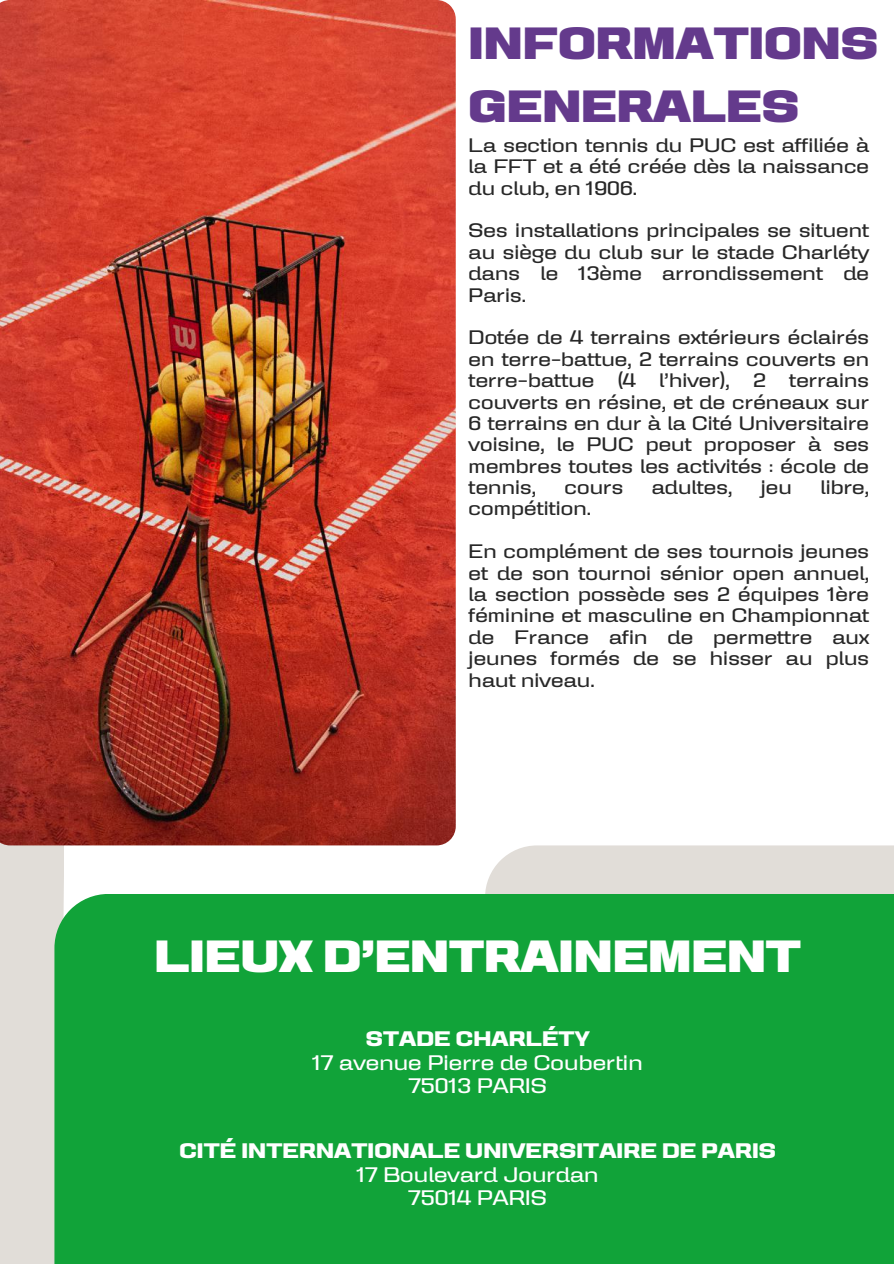
<style>
.page{position:relative;width:894px;height:1264px;background:#fff}
.page>*{position:absolute;margin:0;border:0;box-sizing:border-box;transform-origin:0 0}
.t1{font:800 expanded 45px/63px "Karnchang";color:#643a8c}
.t2{font:800 expanded 45px "Karnchang";color:#fff}
.t3{font:expanded 21px/23.7px "Karnchang";letter-spacing:.005em;color:#fff;text-align:center}
.t4{font:700 expanded 21px "Karnchang";letter-spacing:.005em;color:#fff}
.t5{font:expanded 19.5px/21.3px "Karnchang";letter-spacing:.005em;color:#272727;text-align:justify}
</style>
<div class="page">
<div style="left:485px;top:845px;width:408px;height:104px;background:#e1ddd8"></div>
<div style="left:0;top:845px;width:67px;height:418px;background:#e1ddd8"></div>
<div style="left:54px;top:893px;width:839px;height:370px;background:#11a339"></div>
<img style="left:0;top:0;width:455px;height:845px">
<h1 class="t1" style="left:468px;top:14px;width:411px">INFORMATIONS<br>GENERALES</h1>
<p class="t5" style="left:468px;top:135px;width:402px">La section tennis du PUC est affiliée à la FFT et a été créée dès la naissance du club, en 1906.</p>
<p class="t5" style="left:468px;top:221px;width:402px">Ses installations principales se situent au siège du club sur le stade Charléty dans le 13ème arrondissement de Paris.</p>
<p class="t5" style="left:468px;top:328px;width:402px">Dotée de 4 terrains extérieurs éclairés en terre-battue, 2 terrains couverts en terre-battue (4 l’hiver), 2 terrains couverts en résine, et de créneaux sur 6 terrains en dur à la Cité Universitaire voisine, le PUC peut proposer à ses membres toutes les activités : école de tennis,</p>
<p class="t5" style="left:564px;top:477px;width:60px">cours</p>
<p class="t5" style="left:651px;top:477px;width:82px">adultes,</p>
<p class="t5" style="left:760px;top:477px;width:32px">jeu</p>
<p class="t5" style="left:820px;top:477px;width:50px">libre,</p>
<p class="t5" style="left:468px;top:488px;width:402px;line-height:42.8px">compétition.<br>En complément de ses tournois jeunes</p>
<p class="t5" style="left:468px;top:563px;width:402px">et de son tournoi sénior open annuel, la section possède ses 2 équipes 1ère féminine et masculine en Championnat de France afin de permettre aux jeunes formés de se hisser au plus haut niveau.</p>
<h1 class="t2" style="left:154px;top:935px;width:648px">LIEUX D’ENTRAINEMENT</h1>
<p class="t4" style="left:365px;top:1029px;width:225px">STADE CHARLÉTY</p>
<p class="t3" style="left:312px;top:1051px;width:331px">17 avenue Pierre de Coubertin<br>75013 PARIS</p>
<p class="t4" style="left:179px;top:1141px;width:598px">CITÉ INTERNATIONALE UNIVERSITAIRE DE PARIS</p>
<p class="t3" style="left:356px;top:1163px;width:243px">17 Boulevard Jourdan<br>75014 PARIS</p>
</div>
